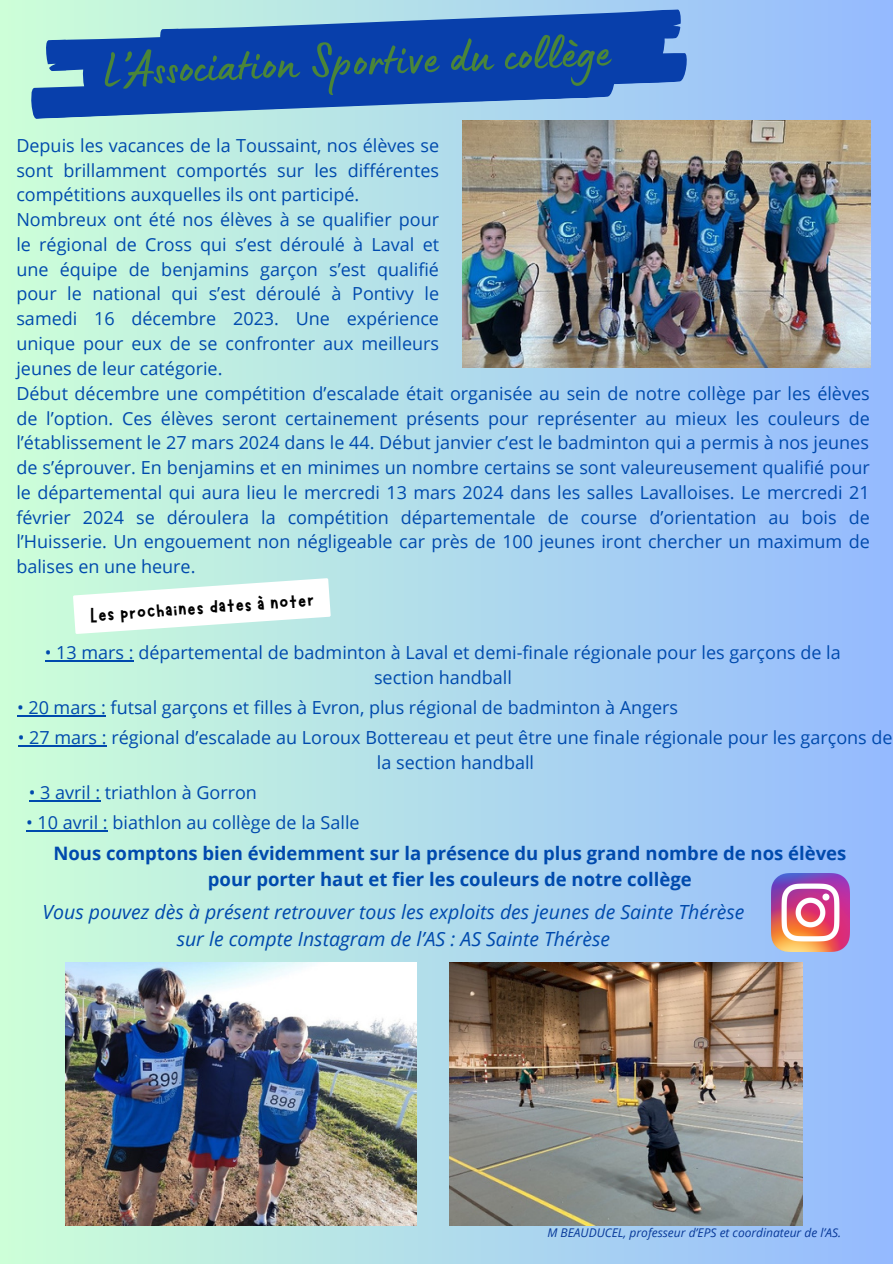
<style>
.page{position:relative;width:893px;height:1264px;background:#fff}
.page>*{position:absolute;margin:0;border:0;box-sizing:border-box;transform-origin:0 0}
.t1{font:49.35px "Lumios Marker";color:#4a8539}
.t2{font:21.45px "Marykate";color:#000}
.t3{font:italic 19.5px/27px "Open Sans";color:#004aad;text-align:center}
.t4{font:700 18.45px/25.8px "Open Sans";color:#004aad;text-align:center}
.t5{font:18px/24.8px "Open Sans";color:#004aad;text-align:center}
.t6{font:italic 12px "Open Sans";color:#083999}
</style>
<div class="page">
<div style="left:0;top:0;width:892px;height:1263px;background:linear-gradient(to right,#cdffd8,#95b9fe)"></div>
<svg style="left:28px;top:18px;width:590px;height:101px;background:#689bc9"></svg>
<svg style="left:144px;top:9px;width:546px;height:94px;background:#255ab6"></svg>
<img style="left:463px;top:121px;width:407px;height:247px">
<img style="left:771px;top:873px;width:78px;height:78px">
<img style="left:66px;top:962px;width:351px;height:263px">
<img style="left:450px;top:962px;width:352px;height:263px">
<svg style="left:73px;top:578px;width:258px;height:56px"></svg>
<hr style="left:45px;top:660px;width:89px;height:1px;background:#004aad">
<hr style="left:17px;top:715px;width:89px;height:1px;background:#004aad">
<hr style="left:18px;top:745px;width:89px;height:1px;background:#004aad">
<hr style="left:29px;top:800px;width:71px;height:1px;background:#004aad">
<hr style="left:26px;top:830px;width:82px;height:1px;background:#004aad">
<p class="t1" style="left:102px;top:53px;width:508px;rotate:-2deg">L’Association Sportive du collège</p>
<h4 class="t5" style="left:16px;top:132px;width:424px;text-align:left">Depuis les vacances de la Toussaint, nos élèves se sont brillamment comportés sur les différentes compétitions auxquelles ils ont participé.<br>Nombreux ont été nos élèves à se qualifier pour le régional de Cross qui s’est déroulé à Laval et une équipe de benjamins garçon s’est qualifié pour le national qui s’est déroulé à Pontivy le samedi 16 décembre 2023. Une expérience unique pour eux de se confronter aux meilleurs jeunes de leur catégorie.</h4>
<h4 class="t5" style="left:16px;top:380px;width:854px;text-align:justify">Début décembre une compétition d’escalade était organisée au sein de notre collège par les élèves de l’option. Ces élèves seront certainement présents pour représenter au mieux les couleurs de l’établissement le 27 mars 2024 dans le 44. Début janvier c’est le badminton qui a permis à nos jeunes de s’éprouver. En benjamins et en minimes un nombre certains se sont valeureusement qualifié pour le départemental qui aura lieu le mercredi 13 mars 2024 dans les salles Lavalloises. Le mercredi 21 février 2024 se déroulera la compétition départementale de course d’orientation au bois de l’Huisserie. Un engouement non négligeable car près de 100 jeunes iront chercher un maximum de balises en une heure.</h4>
<h2 class="t2" style="left:89px;top:602px;width:226px;rotate:-4deg">Les prochaines dates à noter</h2>
<h4 class="t5" style="left:45px;top:639px;width:797px">• 13 mars : départemental de badminton à Laval et demi-finale régionale pour les garçons de la section handball</h4>
<h4 class="t5" style="left:17px;top:694px;width:662px">• 20 mars : futsal garçons et filles à Evron, plus régional de badminton à Angers</h4>
<h4 class="t5" style="left:18px;top:724px;width:876px">• 27 mars : régional d’escalade au Loroux Bottereau et peut être une finale régionale pour les garçons de la section handball</h4>
<h3 class="t5" style="left:29px;top:779px;width:230px">• 3 avril : triathlon à Gorron</h3>
<p class="t5" style="left:26px;top:809px;width:335px">• 10 avril : biathlon au collège de la Salle</p>
<h2 class="t4" style="left:53px;top:840px;width:794px">Nous comptons bien évidemment sur la présence du plus grand nombre de nos élèves pour porter haut et fier les couleurs de notre collège</h2>
<p class="t3" style="left:42px;top:898px;width:703px">Vous pouvez dès à présent retrouver tous les exploits des jeunes de Sainte Thérèse sur le compte Instagram de l’AS : AS Sainte Thérèse</p>
<h4 class="t6" style="left:547px;top:1224px;width:295px">M BEAUDUCEL, professeur d’EPS et coordinateur de l’AS.</h4>
</div>
